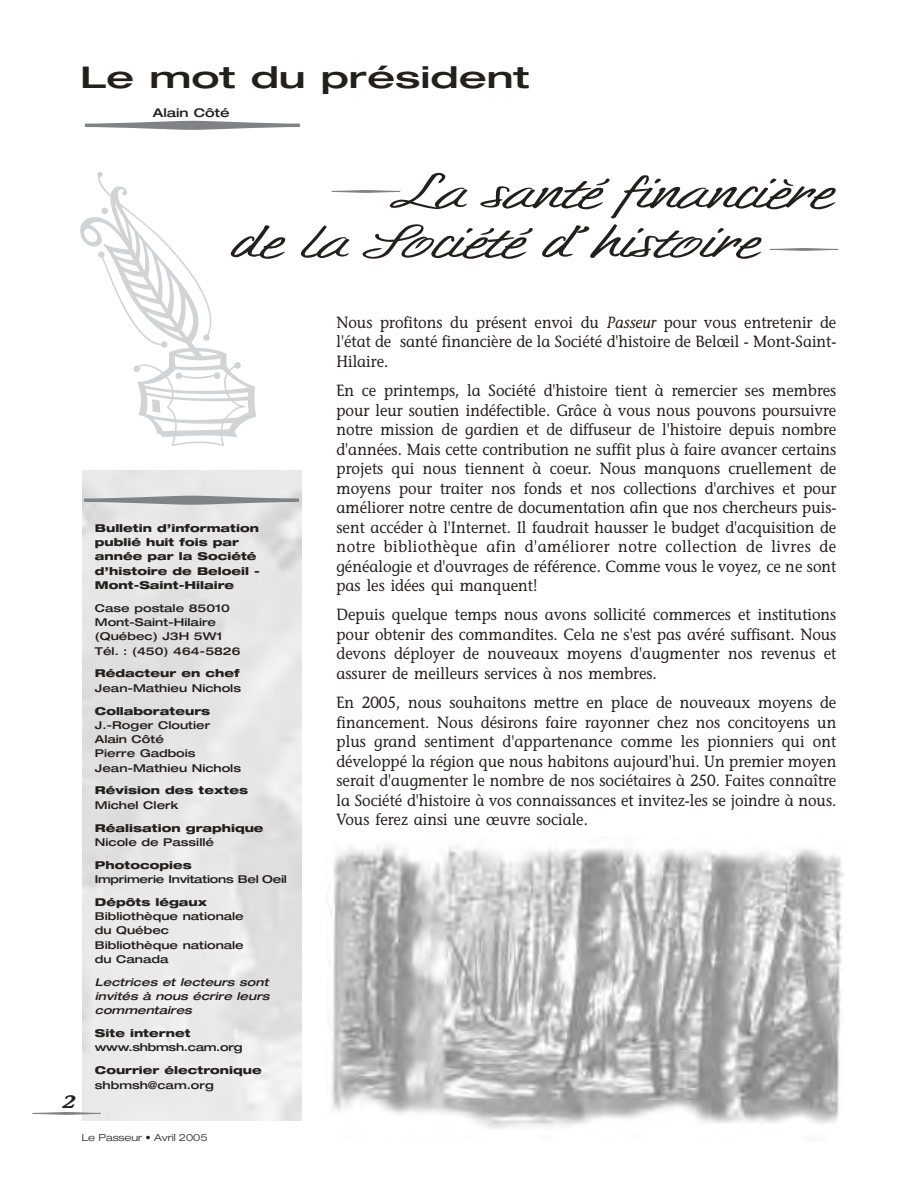
<style>
.page{position:relative;width:919px;height:1188px;background:#fff}
.page>*{position:absolute;margin:0;border:0;box-sizing:border-box;transform-origin:0 0}
.t1{font:58.8px/49.5px "Du Turner";letter-spacing:.005em;color:#231f1f;scale:1.79 1}
.t2{font:500 expanded 30px "Helvetica Neue";color:#231f1f;scale:1.3 1}
.t3{font:italic 600 18px "Stone Informal";color:#231f1f;scale:1.3 1}
.t4{font:16.2px/19.5px "Stone Informal";color:#231f1f;text-align:justify;scale:.92 1}
.t5{font:500 expanded 12px "Helvetica Neue";color:#231f1f;scale:1.1 1}
.t6{font:500 expanded 10.8px/14.2px "Helvetica Neue";color:#231f1f;scale:1.1 1}
.t7{font:800 expanded 10.8px/14.2px "Helvetica Neue";color:#231f1f;scale:1.1 1}
.t8{font:italic 500 expanded 10.8px/14.2px "Helvetica Neue";color:#231f1f;text-align:justify;scale:1.1 1}
.t9{font:500 expanded 10.8px "Helvetica Neue";letter-spacing:-.02em;color:#231f1f;scale:1.1 1}
.t10{font:300 expanded 9.75px "Helvetica Neue";color:#231f1f;scale:1.1 1}
.s1{font-style:italic}
</style>
<div class="page">
<img style="left:331px;top:844px;width:511px;height:285px">
<svg style="left:84px;top:496px;width:215px;height:9px;background:#e5e5e5"></svg>
<svg style="left:82px;top:1112px;width:19px;height:3px"></svg>
<h2 class="t2" style="left:80px;top:66px;width:347px">Le mot du président</h2>
<p class="t5" style="left:153px;top:108px;width:71px">Alain Côté</p>
<h1 class="t1" style="left:231px;top:161px;width:337px;text-indent:157px">La santé financière de la Société d’histoire</h1>
<p class="t3" style="left:63px;top:1095px;width:12px">2</p>
<p class="t7" style="left:95px;top:522px;width:151px">Bulletin d’information publié huit fois par année par la Société d’histoire de Beloeil -<br>Mont-Saint-Hilaire</p>
<p class="t6" style="left:95px;top:602px;width:134px">Case postale 85010<br>Mont-Saint-Hilaire (Québec) J3H 5W1<br>Tél. : (450) 464-5826</p>
<p class="t7" style="left:95px;top:667px;width:133px">Rédacteur en chef</p>
<p class="t6" style="left:95px;top:682px;width:134px">Jean-Mathieu Nichols</p>
<p class="t7" style="left:95px;top:705px;width:106px">Collaborateurs</p>
<p class="t6" style="left:95px;top:719px;width:134px">J.-Roger Cloutier<br>Alain Côté<br>Pierre Gadbois<br>Jean-Mathieu Nichols</p>
<p class="t7" style="left:95px;top:784px;width:141px">Révision des textes</p>
<p class="t6" style="left:95px;top:799px;width:77px">Michel Clerk</p>
<p class="t7" style="left:95px;top:822px;width:155px">Réalisation graphique</p>
<p class="t6" style="left:95px;top:836px;width:110px">Nicole de Passillé</p>
<p class="t7" style="left:95px;top:859px;width:89px">Photocopies</p>
<p class="t9" style="left:95px;top:875px;width:176px">Imprimerie Invitations Bel Oeil</p>
<p class="t7" style="left:95px;top:896px;width:103px">Dépôts légaux</p>
<p class="t6" style="left:95px;top:910px;width:137px">Bibliothèque nationale du Québec<br>Bibliothèque nationale du Canada</p>
<p class="t8" style="left:95px;top:976px;width:160px">Lectrices et lecteurs sont invités à nous écrire leurs commentaires</p>
<p class="t7" style="left:95px;top:1027px;width:88px">Site internet</p>
<p class="t9" style="left:95px;top:1044px;width:136px">www.shbmsh.cam.org</p>
<p class="t7" style="left:95px;top:1064px;width:153px">Courrier électronique</p>
<p class="t6" style="left:95px;top:1079px;width:110px">shbmsh@cam.org</p>
<p class="t10" style="left:82px;top:1134px;width:116px">Le Passeur • Avril 2005</p>
<p class="t4" style="left:336px;top:314px;width:544px">Nous profitons du présent envoi du <span class="s1">Passeur</span> pour vous entretenir de l'état de santé financière de la Société d'histoire de Belœil - Mont-Saint-Hilaire.</p>
<p class="t4" style="left:336px;top:382px;width:544px">En ce printemps, la Société d'histoire tient à remercier ses membres pour leur soutien indéfectible. Grâce à vous nous pouvons poursuivre notre mission de gardien et de diffuseur de l'histoire depuis nombre d'années. Mais cette contribution ne suffit plus à faire avancer certains projets qui nous tiennent à coeur. Nous manquons cruellement de moyens pour traiter nos fonds et nos collections d'archives et pour améliorer notre centre de documentation afin que nos chercheurs puis&shy;sent accéder à l'Internet. Il faudrait hausser le budget d'acquisition de notre bibliothèque afin d'améliorer notre collection de livres de généalogie et d'ouvrages de référence. Comme vous le voyez, ce ne sont pas les idées qui manquent!</p>
<p class="t4" style="left:336px;top:607px;width:544px">Depuis quelque temps nous avons sollicité commerces et institutions pour obtenir des commandites. Cela ne s'est pas avéré suffisant. Nous devons déployer de nouveaux moyens d'augmenter nos revenus et assurer de meilleurs services à nos membres.</p>
<p class="t4" style="left:336px;top:694px;width:544px">En 2005, nous souhaitons mettre en place de nouveaux moyens de financement. Nous désirons faire rayonner chez nos concitoyens un plus grand sentiment d'appartenance comme les pionniers qui ont développé la région que nous habitons aujourd'hui. Un premier moyen serait d'augmenter le nombre de nos sociétaires à 250. Faites connaître la Société d'histoire à vos connaissances et invitez-les se joindre à nous.<br>Vous ferez ainsi une œuvre sociale.</p>
</div>
